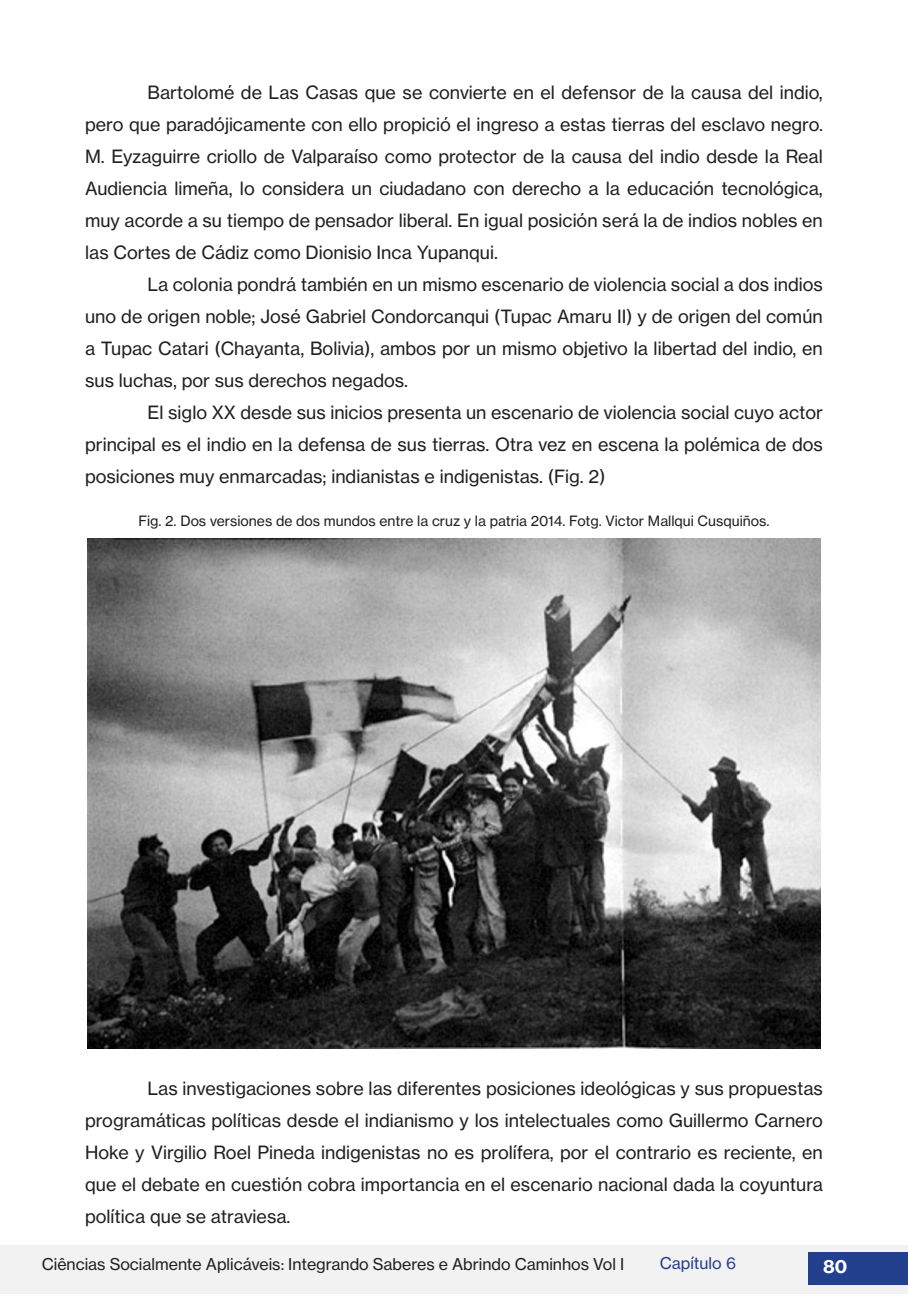
<style>
.page{position:relative;width:908px;height:1304px;background:#fff}
.page>*{position:absolute;margin:0;border:0;box-sizing:border-box;transform-origin:0 0}
.CORPO_DO_TEXTO_ATUAL{font:18px/32px "N Haas Grotesk TX Pro 55 Rg";color:#231f20;text-align:justify}
.t1{font:18px "N Haas Grotesk TX Pro 75 Bd";color:#fff}
.t2{font:16px "N Haas Grotesk TX Pro 55 Rg";color:#231f20}
.t3{font:16px "N Haas Grotesk TX Pro 55 Rg";color:#253f8e}
.LEGENDAS_DE_TABELAS{font:14px "N Haas Grotesk TX Pro 55 Rg";color:#231f20}
.s1{color:#23408f}
</style>
<div class="page">
<div style="left:0;top:1245px;width:907px;height:49px;background:#f2f2f2"></div>
<div style="left:808px;top:1252px;width:99px;height:33px;background:#23408f"></div>
<img style="left:87px;top:538px;width:733px;height:510px">
<p class="CORPO_DO_TEXTO_ATUAL" style="left:85px;top:77px;width:739px;text-indent:62px">Bartolomé de Las Casas que se convierte en el defensor de la causa del indio, pero que paradójicamente con ello propició el ingreso a estas tierras del esclavo negro.<br>M. Eyzaguirre criollo de Valparaíso como protector de la causa del indio desde la Real Audiencia limeña, lo considera un ciudadano con derecho a la educación tecnológica, muy acorde a su tiempo de pensador liberal. En igual posición será la de indios nobles en las Cortes de Cádiz como Dionisio Inca Yupanqui.</p>
<p class="CORPO_DO_TEXTO_ATUAL" style="left:85px;top:269px;width:739px;text-indent:62px">La colonia pondrá también en un mismo escenario de violencia social a dos indios uno de origen noble; José Gabriel Condorcanqui (Tupac Amaru II) y de origen del común a Tupac Catari (Chayanta, Bolivia), ambos por un mismo objetivo la libertad del indio, en sus luchas, por sus derechos negados.</p>
<p class="CORPO_DO_TEXTO_ATUAL" style="left:85px;top:397px;width:739px;text-indent:62px">El siglo XX desde sus inicios presenta un escenario de violencia social cuyo actor principal es el indio en la defensa de sus tierras. Otra vez en escena la polémica de dos posiciones muy enmarcadas; indianistas e indigenistas. (Fig. 2)</p>
<p class="LEGENDAS_DE_TABELAS" style="left:138px;top:512px;width:632px">Fig. 2. Dos versiones de dos mundos entre la cruz y la patria 2014. Fotg. Victor Mallqui Cusquiños.</p>
<p class="CORPO_DO_TEXTO_ATUAL" style="left:85px;top:1073px;width:739px;text-indent:62px">Las investigaciones sobre las diferentes posiciones ideológicas y sus propuestas programáticas políticas desde el indianismo y los intelectuales como Guillermo Carnero Hoke y Virgilio Roel Pineda indigenistas no es prolífera, por el contrario es reciente, en que el debate en cuestión cobra importancia en el escenario nacional dada la coyuntura política que se atraviesa.</p>
<p class="t2" style="left:42px;top:1254px;width:583px">Ciências Socialmente Aplicáveis: Integrando Saberes e Abrindo Caminhos Vol I</p>
<p class="t3" style="left:659px;top:1253px;width:78px">Capítulo <span class="s1">6</span></p>
<p class="t1" style="left:822px;top:1255px;width:26px">80</p>
</div>
